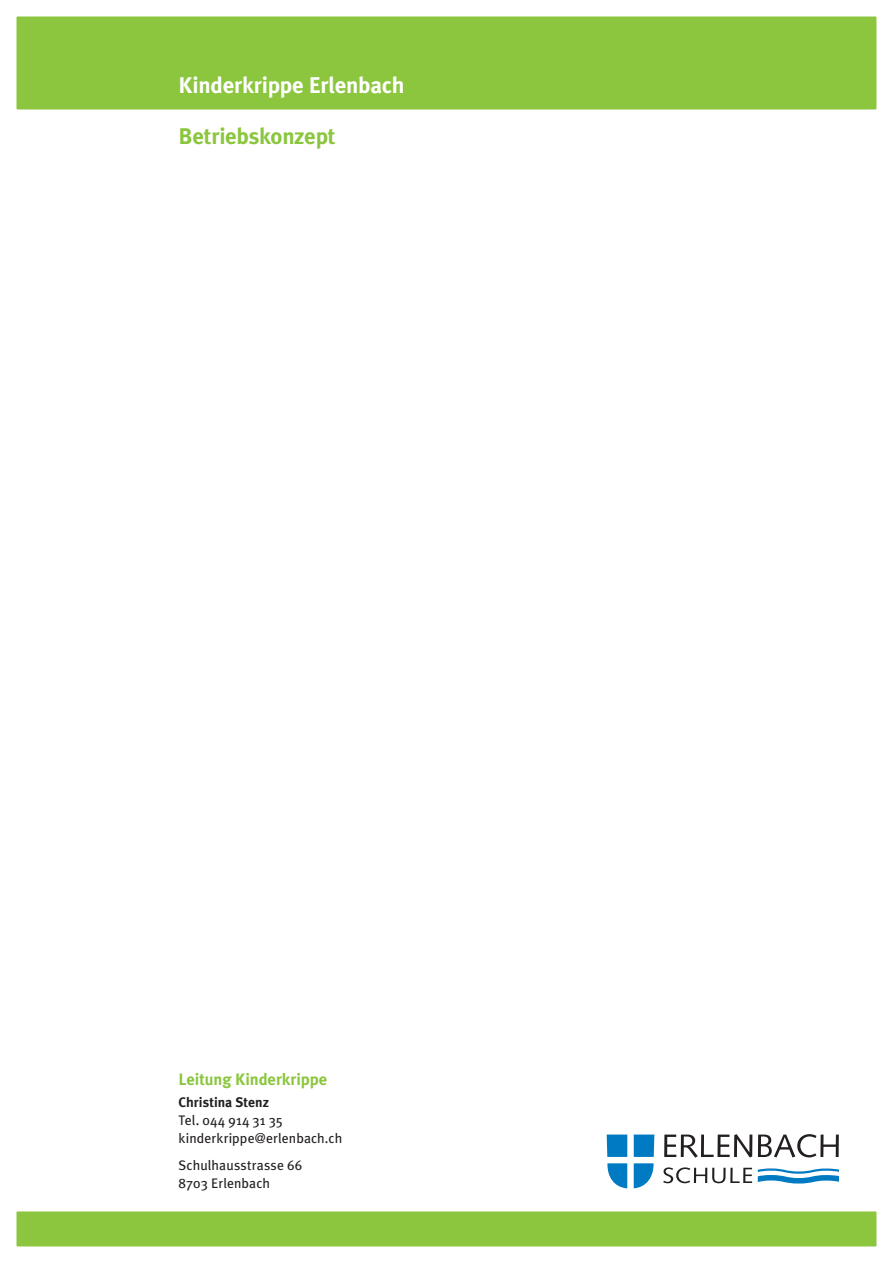
<style>
.page{position:relative;width:893px;height:1263px;background:#fff}
.page>*{position:absolute;margin:0;border:0;box-sizing:border-box;transform-origin:0 0}
.t1{font:700 22.65px "Meta Plus";letter-spacing:-.01em;color:#fff}
.t2{font:700 22.65px "Meta Plus";letter-spacing:-.01em;color:#8bc63e}
.t3{font:700 16.5px "Meta Plus";letter-spacing:-.005em;color:#8bc63e}
.t4{font:13.8px/18px "Meta Plus";letter-spacing:.01em;color:#231f20}
.t5{font:700 13.8px "Meta Plus";color:#231f20}
</style>
<div class="page">
<div style="left:8px;top:1203px;width:877px;height:52px;background:#8bc63e"></div>
<div style="left:0;top:1195px;width:893px;height:68px;border:16px solid #fff"></div>
<div style="left:8px;top:8px;width:877px;height:110px;background:#8bc63e"></div>
<div style="left:0;top:0;width:893px;height:126px;border:16px solid #fff"></div>
<svg style="left:664px;top:1134px;width:88px;height:24px"></svg>
<svg style="left:758px;top:1134px;width:81px;height:23px"></svg>
<svg style="left:607px;top:1134px;width:20px;height:23px"></svg>
<svg style="left:634px;top:1134px;width:20px;height:23px"></svg>
<svg style="left:607px;top:1163px;width:20px;height:25px"></svg>
<svg style="left:634px;top:1163px;width:20px;height:25px"></svg>
<svg style="left:758px;top:1168px;width:81px;height:15px"></svg>
<svg style="left:663px;top:1167px;width:89px;height:16px"></svg>
<h1 class="t1" style="left:179px;top:72px;width:227px">Kinderkrippe Erlenbach</h1>
<h1 class="t2" style="left:179px;top:123px;width:158px">Betriebskonzept</h1>
<p class="t3" style="left:179px;top:1069px;width:150px">Leitung Kinderkrippe</p>
<p class="t5" style="left:179px;top:1094px;width:92px">Christina Stenz</p>
<p class="t4" style="left:179px;top:1111px;width:165px">Tel. 044 914 31 35 kinderkrippe@erlenbach.ch</p>
<p class="t4" style="left:179px;top:1156px;width:125px">Schulhausstrasse 66<br>8703 Erlenbach</p>
</div>
